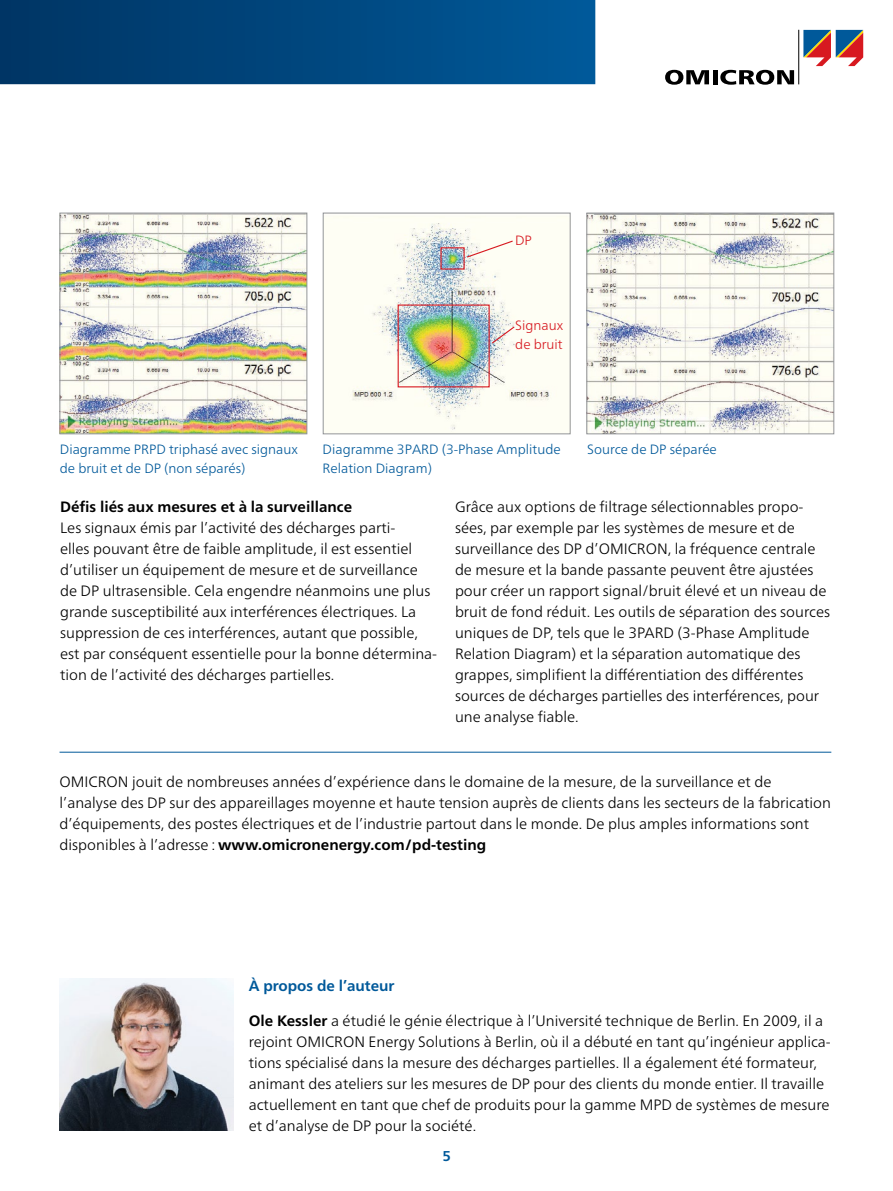
<style>
.page{position:relative;width:893px;height:1191px;background:#fff}
.page>*{position:absolute;margin:0;border:0;box-sizing:border-box;transform-origin:0 0}
.t1{font:300 15px/21px "Frutiger Neue LTW1 G";color:#000}
.t2{font:700 15px "Frutiger Neue LTW1 G";color:#000}
.t3{font:700 15px "Frutiger Neue LTW1 G";color:#00599a}
.t4{font:700 14.25px "Frutiger Neue LTW1 G";color:#00599a}
.t5{font:300 13.5px/18.8px "Frutiger Neue LTW1 G";color:#00599a}
.t6{font:300 13.5px/18.8px "Frutiger Neue LTW1 G";color:#d71920}
.s1{font-weight:700}
</style>
<div class="page">
<svg style="left:0;top:0;width:595px;height:85px;background:#02487f"></svg>
<svg style="left:665px;top:70px;width:44px;height:15px"></svg>
<div style="left:712px;top:70px;width:5px;height:14px;background:#000"></div>
<svg style="left:720px;top:70px;width:74px;height:15px"></svg>
<hr style="left:798px;top:30px;width:1px;height:54px;background:#000">
<svg style="left:803px;top:30px;width:60px;height:36px"></svg>
<img style="left:60px;top:978px;width:173px;height:152px">
<hr style="left:60px;top:752px;width:771px;height:1px;background:#00599a">
<img style="left:62px;top:215px;width:243px;height:217px">
<div style="left:60px;top:213px;width:247px;height:221px;border:1px solid #939598"></div>
<img style="left:325px;top:215px;width:243px;height:217px">
<div style="left:323px;top:213px;width:247px;height:221px;border:1px solid #939598"></div>
<img style="left:588px;top:215px;width:244px;height:217px">
<div style="left:586px;top:213px;width:248px;height:221px;border:1px solid #939598"></div>
<div style="left:440px;top:247px;width:25px;height:22px;border:1px solid #d71920"></div>
<svg style="left:466px;top:240px;width:48px;height:18px"></svg>
<div style="left:398px;top:304px;width:92px;height:83px;border:1px solid #d71920"></div>
<svg style="left:491px;top:325px;width:25px;height:19px"></svg>
<p class="t6" style="left:515px;top:231px;width:18px">DP</p>
<p class="t6" style="left:515px;top:316px;width:49px">Signaux de bruit</p>
<p class="t5" style="left:60px;top:440px;width:239px">Diagramme PRPD triphasé avec signaux de bruit et de DP (non séparés)</p>
<p class="t5" style="left:323px;top:440px;width:240px">Diagramme 3PARD (3-Phase Amplitude<br>Relation Diagram)</p>
<p class="t5" style="left:587px;top:440px;width:131px">Source de DP séparée</p>
<p class="t2" style="left:60px;top:498px;width:293px">Défis liés aux mesures et à la surveillance</p>
<p class="t1" style="left:60px;top:517px;width:379px">Les signaux émis par l’activité des décharges parti-<br>elles pouvant être de faible amplitude, il est essentiel d’utiliser un équipement de mesure et de surveillance de DP ultrasensible. Cela engendre néanmoins une plus grande susceptibilité aux interférences électriques. La suppression de ces interférences, autant que possible, est par conséquent essentielle pour la bonne détermina&shy;tion de l’activité des décharges partielles.</p>
<p class="t1" style="left:455px;top:496px;width:377px">Grâce aux options de filtrage sélectionnables propo&shy;sées, par exemple par les systèmes de mesure et de surveillance des DP d’OMICRON, la fréquence centrale de mesure et la bande passante peuvent être ajustées pour créer un rapport signal/bruit élevé et un niveau de bruit de fond réduit. Les outils de séparation des sources uniques de DP, tels que le 3PARD (3-Phase Amplitude Relation Diagram) et la séparation automatique des grappes, simplifient la différentiation des différentes sources de décharges partielles des interférences, pour une analyse fiable.</p>
<p class="t1" style="left:60px;top:771px;width:773px">OMICRON jouit de nombreuses années d’expérience dans le domaine de la mesure, de la surveillance et de l’analyse des DP sur des appareillages moyenne et haute tension auprès de clients dans les secteurs de la fabrication d’équipements, des postes électriques et de l’industrie partout dans le monde. De plus amples informations sont disponibles à l’adresse : <span class="s1">www.omicronenergy.com/pd-testing</span></p>
<p class="t3" style="left:249px;top:977px;width:147px">À propos de l’auteur</p>
<p class="t1" style="left:249px;top:1009px;width:584px"><span class="s1">Ole Kessler</span> a étudié le génie électrique à l’Université technique de Berlin. En 2009, il a rejoint OMICRON Energy Solutions à Berlin, où il a débuté en tant qu’ingénieur applica&shy;tions spécialisé dans la mesure des décharges partielles. Il a également été formateur, animant des ateliers sur les mesures de DP pour des clients du monde entier. Il travaille actuellement en tant que chef de produits pour la gamme MPD de systèmes de mesure et d’analyse de DP pour la société.</p>
<p class="t4" style="left:442px;top:1147px;width:10px">5</p>
</div>
